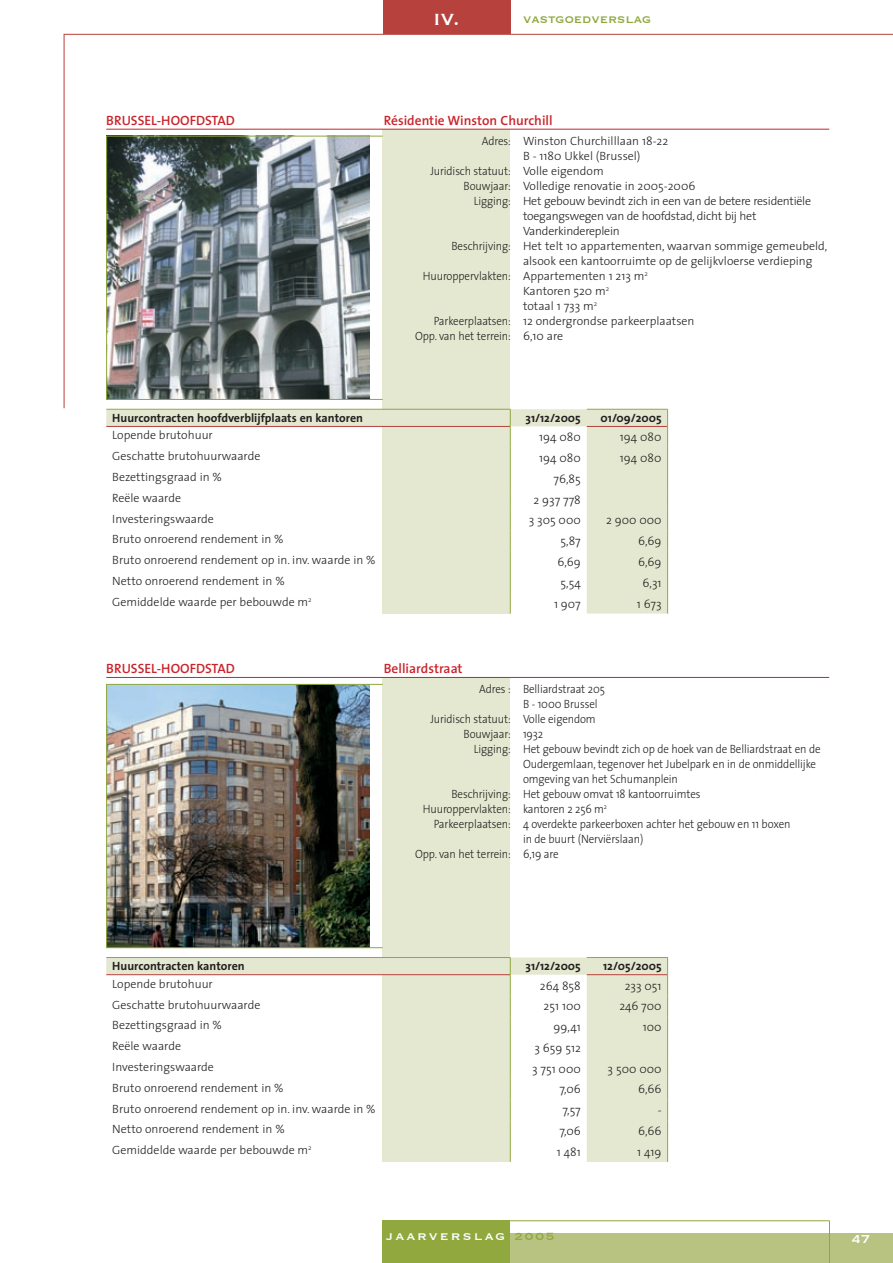
<style>
.page{position:relative;width:893px;height:1263px;background:#fff}
.page>*{position:absolute;margin:0;border:0;box-sizing:border-box;transform-origin:0 0}
.t1{font:21px "Copperplate";color:#fff}
.t2{font:15.3px "Copperplate";letter-spacing:.13em;color:#fff;scale:1.05 1}
.t3{font:15px "Copperplate";color:#90a83d}
.t4{font:15px "Copperplate";color:#fff}
.t5{font:600 13.5px "The Sans";color:#c8242b}
.t6{font:300 12px/15px "The Sans";letter-spacing:-.01em;color:#231f20}
.t7{font:300 12px/15px "The Sans";letter-spacing:-.01em;color:#231f20;text-align:right;scale:.92 1}
.t8{font:700 12px "The Sans";color:#231f20}
.s1{font-size:13.5px;color:#90a83d}
</style>
<div class="page">
<div style="left:383px;top:1233px;width:510px;height:30px;background:#b8c382"></div>
<div style="left:383px;top:0;width:127px;height:34px;background:#b6413d"></div>
<hr style="left:829px;top:1220px;width:1px;height:43px;background:#90a83d">
<hr style="left:64px;top:34px;width:1px;height:374px;background:#b6413d">
<hr style="left:64px;top:34px;width:829px;height:1px;background:#b6413d">
<hr style="left:446px;top:1220px;width:383px;height:1px;background:#90a83d">
<div style="left:383px;top:1220px;width:127px;height:43px;background:#90a83d"></div>
<div style="left:383px;top:129px;width:127px;height:485px;background:#e4e8d0"></div>
<div style="left:383px;top:677px;width:127px;height:485px;background:#e4e8d0"></div>
<img style="left:107px;top:137px;width:263px;height:262px">
<img style="left:107px;top:685px;width:263px;height:262px">
<hr style="left:106px;top:136px;width:1px;height:264px;background:#90a83d">
<hr style="left:106px;top:136px;width:277px;height:1px;background:#90a83d">
<hr style="left:106px;top:399px;width:277px;height:1px;background:#90a83d">
<hr style="left:106px;top:684px;width:1px;height:264px;background:#90a83d">
<hr style="left:106px;top:684px;width:277px;height:1px;background:#90a83d">
<hr style="left:106px;top:947px;width:277px;height:1px;background:#90a83d">
<hr style="left:106px;top:129px;width:723px;height:1px;background:#c8242b">
<svg style="left:106px;top:409px;width:561px;height:205px"></svg>
<hr style="left:587px;top:409px;width:81px;height:1px;background:#90a83d">
<hr style="left:106px;top:409px;width:405px;height:1px;background:#90a83d">
<hr style="left:106px;top:426px;width:404px;height:1px;background:#b6413d">
<svg style="left:510px;top:409px;width:1px;height:205px"></svg>
<hr style="left:587px;top:426px;width:80px;height:1px;background:#b6413d">
<svg style="left:667px;top:409px;width:1px;height:205px"></svg>
<svg style="left:106px;top:957px;width:561px;height:205px"></svg>
<hr style="left:587px;top:957px;width:81px;height:1px;background:#90a83d">
<hr style="left:106px;top:957px;width:405px;height:1px;background:#90a83d">
<hr style="left:106px;top:974px;width:404px;height:1px;background:#b6413d">
<svg style="left:510px;top:958px;width:1px;height:204px"></svg>
<hr style="left:587px;top:974px;width:80px;height:1px;background:#b6413d">
<svg style="left:667px;top:958px;width:1px;height:204px"></svg>
<hr style="left:106px;top:677px;width:723px;height:1px;background:#c8242b">
<h1 class="t1" style="left:434px;top:6px;width:27px">IV.</h1>
<p class="t3" style="left:523px;top:9px;width:130px">vastgoedverslag</p>
<p class="t5" style="left:106px;top:109px;width:130px">BRUSSEL-HOOFDSTAD</p>
<p class="t5" style="left:384px;top:109px;width:170px">Résidentie Winston Churchill</p>
<p class="t7" style="left:482px;top:133px;width:33px">Adres:</p>
<p class="t7" style="left:430px;top:163px;width:89px">Juridisch statuut:<br>Bouwjaar:<br>Ligging:</p>
<p class="t7" style="left:451px;top:238px;width:66px">Beschrijving:</p>
<p class="t7" style="left:423px;top:268px;width:97px">Huuroppervlakten:</p>
<p class="t7" style="left:415px;top:313px;width:105px">Parkeerplaatsen:<br>Opp. van het terrein:</p>
<p class="t6" style="left:523px;top:133px;width:306px">Winston Churchilllaan 18-22<br>B - 1180 Ukkel (Brussel)<br>Volle eigendom<br>Volledige renovatie in 2005-2006<br>Het gebouw bevindt zich in een van de betere residentiële toegangswegen van de hoofdstad, dicht bij het<br>Vanderkindereplein<br>Het telt 10 appartementen, waarvan sommige gemeubeld, alsook een kantoorruimte op de gelijkvloerse verdieping<br>Appartementen 1 213 m<sup>2<br></sup>Kantoren 520 m<sup>2<br></sup>totaal 1 733 m<sup>2<br></sup>12 ondergrondse parkeerplaatsen<br>6,10 are</p>
<p class="t8" style="left:112px;top:408px;width:252px">Huurcontracten hoofdverblijfplaats en kantoren</p>
<p class="t8" style="left:525px;top:408px;width:57px">31/12/2005</p>
<p class="t8" style="left:600px;top:408px;width:63px">01/09/2005</p>
<p class="t6" style="left:112px;top:427px;width:102px">Lopende brutohuur</p>
<p class="t6" style="left:539px;top:429px;width:43px">194 080</p>
<p class="t6" style="left:620px;top:429px;width:43px">194 080</p>
<p class="t6" style="left:112px;top:448px;width:150px">Geschatte brutohuurwaarde</p>
<p class="t6" style="left:539px;top:450px;width:43px">194 080</p>
<p class="t6" style="left:620px;top:450px;width:43px">194 080</p>
<p class="t6" style="left:112px;top:469px;width:111px">Bezettingsgraad in %</p>
<p class="t6" style="left:554px;top:471px;width:29px">76,85</p>
<p class="t6" style="left:112px;top:490px;width:70px">Reële waarde</p>
<p class="t6" style="left:534px;top:492px;width:49px">2 937 778</p>
<p class="t6" style="left:112px;top:511px;width:103px">Investeringswaarde</p>
<p class="t6" style="left:529px;top:512px;width:54px">3 305 000</p>
<p class="t6" style="left:606px;top:512px;width:57px">2 900 000</p>
<p class="t6" style="left:112px;top:531px;width:173px">Bruto onroerend rendement in %</p>
<p class="t6" style="left:560px;top:533px;width:22px">5,87</p>
<p class="t6" style="left:638px;top:533px;width:25px">6,69</p>
<p class="t6" style="left:112px;top:552px;width:265px">Bruto onroerend rendement op in. inv. waarde in %</p>
<p class="t6" style="left:557px;top:554px;width:25px">6,69</p>
<p class="t6" style="left:638px;top:554px;width:25px">6,69</p>
<p class="t6" style="left:112px;top:573px;width:174px">Netto onroerend rendement in %</p>
<p class="t6" style="left:560px;top:575px;width:22px">5,54</p>
<p class="t6" style="left:642px;top:575px;width:21px">6,31</p>
<p class="t6" style="left:112px;top:594px;width:201px">Gemiddelde waarde per bebouwde m<sup>2</sup></p>
<p class="t6" style="left:554px;top:596px;width:28px">1 907</p>
<p class="t6" style="left:637px;top:596px;width:26px">1 673</p>
<p class="t5" style="left:106px;top:657px;width:130px">BRUSSEL-HOOFDSTAD</p>
<p class="t5" style="left:384px;top:657px;width:80px">Belliardstraat</p>
<p class="t7" style="left:479px;top:681px;width:36px">Adres :</p>
<p class="t7" style="left:430px;top:711px;width:89px">Juridisch statuut:<br>Bouwjaar:<br>Ligging:</p>
<p class="t7" style="left:423px;top:786px;width:97px">Beschrijving:<br>Huuroppervlakten:<br>Parkeerplaatsen:</p>
<p class="t7" style="left:415px;top:846px;width:105px">Opp. van het terrein:</p>
<p class="t7" style="left:523px;top:681px;width:325px;text-align:left">Belliardstraat 205<br>B - 1000 Brussel<br>Volle eigendom<br>1932<br>Het gebouw bevindt zich op de hoek van de Belliardstraat en de<br>Oudergemlaan, tegenover het Jubelpark en in de onmiddellijke omgeving van het Schumanplein<br>Het gebouw omvat 18 kantoorruimtes<br>kantoren 2 256 m<sup>2<br></sup>4 overdekte parkeerboxen achter het gebouw en 11 boxen<br>in de buurt (Nerviërslaan)<br>6,19 are</p>
<p class="t8" style="left:112px;top:956px;width:134px">Huurcontracten kantoren</p>
<p class="t8" style="left:525px;top:956px;width:57px">31/12/2005</p>
<p class="t8" style="left:603px;top:956px;width:60px">12/05/2005</p>
<p class="t6" style="left:112px;top:976px;width:102px">Lopende brutohuur</p>
<p class="t6" style="left:540px;top:977px;width:42px">264 858</p>
<p class="t6" style="left:625px;top:977px;width:38px">233 051</p>
<p class="t6" style="left:112px;top:996px;width:150px">Geschatte brutohuurwaarde</p>
<p class="t6" style="left:544px;top:998px;width:39px">251 100</p>
<p class="t6" style="left:619px;top:998px;width:44px">246 700</p>
<p class="t6" style="left:112px;top:1017px;width:111px">Bezettingsgraad in %</p>
<p class="t6" style="left:553px;top:1019px;width:29px">99,41</p>
<p class="t6" style="left:643px;top:1019px;width:20px">100</p>
<p class="t6" style="left:112px;top:1038px;width:70px">Reële waarde</p>
<p class="t6" style="left:534px;top:1040px;width:48px">3 659 512</p>
<p class="t6" style="left:112px;top:1059px;width:103px">Investeringswaarde</p>
<p class="t6" style="left:532px;top:1061px;width:50px">3 751 000</p>
<p class="t6" style="left:608px;top:1061px;width:55px">3 500 000</p>
<p class="t6" style="left:112px;top:1080px;width:173px">Bruto onroerend rendement in %</p>
<p class="t6" style="left:560px;top:1081px;width:23px">7,06</p>
<p class="t6" style="left:638px;top:1081px;width:25px">6,66</p>
<p class="t6" style="left:112px;top:1100px;width:265px">Bruto onroerend rendement op in. inv. waarde in %</p>
<p class="t6" style="left:562px;top:1102px;width:20px">7,57</p>
<p class="t6" style="left:658px;top:1102px;width:5px">-</p>
<p class="t6" style="left:112px;top:1121px;width:174px">Netto onroerend rendement in %</p>
<p class="t6" style="left:560px;top:1123px;width:23px">7,06</p>
<p class="t6" style="left:638px;top:1123px;width:25px">6,66</p>
<p class="t6" style="left:112px;top:1142px;width:201px">Gemiddelde waarde per bebouwde m<sup>2</sup></p>
<p class="t6" style="left:557px;top:1144px;width:25px">1 481</p>
<p class="t6" style="left:637px;top:1144px;width:26px">1 419</p>
<p class="t2" style="left:386px;top:1226px;width:162px">jaarverslag <span class="s1">2005</span></p>
<p class="t4" style="left:852px;top:1229px;width:20px">47</p>
</div>
